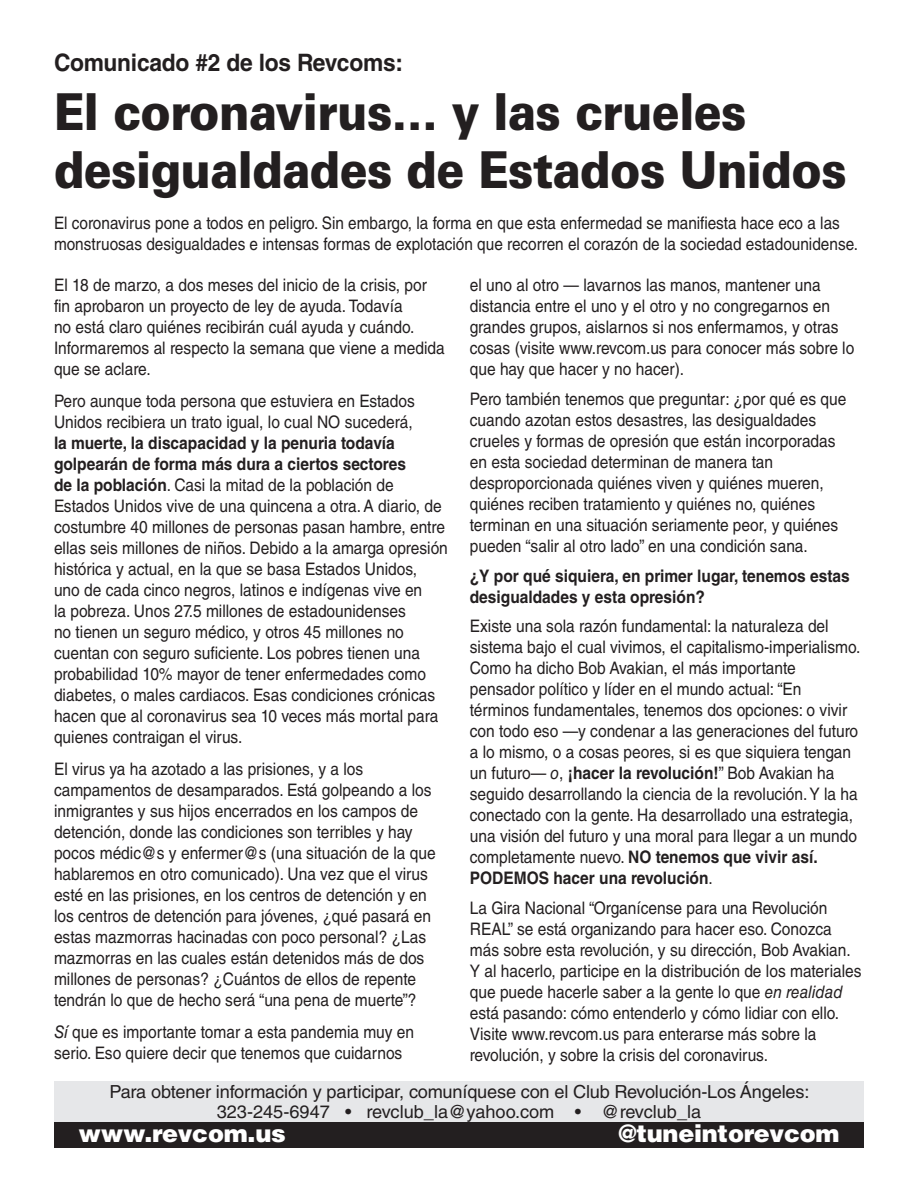
<style>
.page{position:relative;width:918px;height:1188px;background:#fff}
.page>*{position:absolute;margin:0;border:0;box-sizing:border-box;transform-origin:0 0}
.Headline{font:900 51px/58.5px "Univers LT Std";letter-spacing:-.015em;color:#231f20;scale:.9 1}
.Subhead{font:900 24px "Helvetica LT Std";letter-spacing:-.01em;color:#fff}
.Subhead-2{font:700 24px "Helvetica LT Std";letter-spacing:-.01em;color:#231f20;scale:.95 1}
.t1{font:18px/19.5px "Helvetica LT Std";letter-spacing:-.01em;color:#231f20;text-align:center}
.t2{font:17.25px/21px "Helvetica LT Std";color:#231f20;scale:.9 1}
.t3{font:17.25px/21px "Helvetica LT Std";color:#231f20;scale:.89 1}
.t4{font:700 17.25px/21px "Helvetica LT Std";color:#231f20;scale:.9 1}
.s1{font-weight:700}
.s2{font-style:italic}
</style>
<div class="page">
<div style="left:54px;top:1081px;width:810px;height:41px;background:#e6e7e9"></div>
<div style="left:54px;top:1122px;width:810px;height:26px;background:#231f20"></div>
<p class="Subhead-2" style="left:54px;top:48px;width:369px">Comunicado #2 de los Revcoms:</p>
<p class="Headline" style="left:54px;top:82px;width:883px">El coronavirus… y las crueles desigualdades de Estados Unidos</p>
<p class="t3" style="left:54px;top:213px;width:905px">El coronavirus pone a todos en peligro. Sin embargo, la forma en que esta enfermedad se manifiesta hace eco a las monstruosas desigualdades e intensas formas de explotación que recorren el corazón de la sociedad estadounidense.</p>
<p class="t2" style="left:54px;top:275px;width:436px">El 18 de marzo, a dos meses del inicio de la crisis, por fin aprobaron un proyecto de ley de ayuda. Todavía<br>no está claro quiénes recibirán cuál ayuda y cuándo.<br>Informaremos al respecto la semana que viene a medida que se aclare.</p>
<p class="t2" style="left:54px;top:391px;width:439px">Pero aunque toda persona que estuviera en Estados Unidos recibiera un trato igual, lo cual NO sucederá,<br><span class="s1">la muerte, la discapacidad y la penuria todavía golpearán de forma más dura a ciertos sectores<br>de la población</span>. Casi la mitad de la población de Estados Unidos vive de una quincena a otra. A diario, de costumbre 40 millones de personas pasan hambre, entre ellas seis millones de niños. Debido a la amarga opresión histórica y actual, en la que se basa Estados Unidos,<br>uno de cada cinco negros, latinos e indígenas vive en<br>la pobreza. Unos 27.5 millones de estadounidenses<br>no tienen un seguro médico, y otros 45 millones no cuentan con seguro suficiente. Los pobres tienen una probabilidad 10% mayor de tener enfermedades como diabetes, o males cardiacos. Esas condiciones crónicas hacen que al coronavirus sea 10 veces más mortal para quienes contraigan el virus.</p>
<p class="t2" style="left:54px;top:758px;width:426px">El virus ya ha azotado a las prisiones, y a los campamentos de desamparados. Está golpeando a los inmigrantes y sus hijos encerrados en los campos de detención, donde las condiciones son terribles y hay pocos médic@s y enfermer@s (una situación de la que hablaremos en otro comunicado). Una vez que el virus esté en las prisiones, en los centros de detención y en los centros de detención para jóvenes, ¿qué pasará en estas mazmorras hacinadas con poco personal? ¿Las mazmorras en las cuales están detenidos más de dos millones de personas? ¿Cuántos de ellos de repente tendrán lo que de hecho será “una pena de muerte”?</p>
<p class="t2" style="left:54px;top:1021px;width:402px"><span class="s2">Sí</span> que es importante tomar a esta pandemia muy en serio. Eso quiere decir que tenemos que cuidarnos</p>
<p class="t2" style="left:470px;top:275px;width:429px">el uno al otro — lavarnos las manos, mantener una distancia entre el uno y el otro y no congregarnos en grandes grupos, aislarnos si nos enfermamos, y otras cosas (visite www.revcom.us para conocer más sobre lo que hay que hacer y no hacer).</p>
<p class="t2" style="left:470px;top:388px;width:420px">Pero también tenemos que preguntar: ¿por qué es que cuando azotan estos desastres, las desigualdades crueles y formas de opresión que están incorporadas en esta sociedad determinan de manera tan desproporcionada quiénes viven y quiénes mueren, quiénes reciben tratamiento y quiénes no, quiénes terminan en una situación seriamente peor, y quiénes pueden “salir al otro lado” en una condición sana.</p>
<p class="t4" style="left:470px;top:565px;width:424px">¿Y por qué siquiera, en primer lugar, tenemos estas desigualdades y esta opresión?</p>
<p class="t2" style="left:470px;top:616px;width:435px">Existe una sola razón fundamental: la naturaleza del sistema bajo el cual vivimos, el capitalismo-imperialismo.<br>Como ha dicho Bob Avakian, el más importante pensador político y líder en el mundo actual: “En términos fundamentales, tenemos dos opciones: o vivir con todo eso —y condenar a las generaciones del futuro a lo mismo, o a cosas peores, si es que siquiera tengan un futuro— <span class="s2">o</span>, <span class="s1">¡hacer la revolución!</span>” Bob Avakian ha seguido desarrollando la ciencia de la revolución. Y la ha conectado con la gente. Ha desarrollado una estrategia, una visión del futuro y una moral para llegar a un mundo completamente nuevo. <span class="s1">NO tenemos que vivir así.<br>PODEMOS hacer una revolución</span>.</p>
<p class="t2" style="left:470px;top:897px;width:437px">La Gira Nacional “Organícense para una Revolución REAL” se está organizando para hacer eso. Conozca más sobre esta revolución, y su dirección, Bob Avakian.<br>Y al hacerlo, participe en la distribución de los materiales que puede hacerle saber a la gente lo que <span class="s2">en realidad </span>está pasando: cómo entenderlo y cómo lidiar con ello.<br>Visite www.revcom.us para enterarse más sobre la revolución, y sobre la crisis del coronavirus.</p>
<p class="t1" style="left:109px;top:1082px;width:701px">Para obtener información y participar, comuníquese con el Club Revolución-Los Ángeles:<br>323-245-6947 • revclub_la@yahoo.com • @revclub_la</p>
<p class="Subhead" style="left:78px;top:1118px;width:209px">www.revcom.us</p>
<p class="Subhead" style="left:619px;top:1118px;width:222px">@tuneintorevcom</p>
</div>
